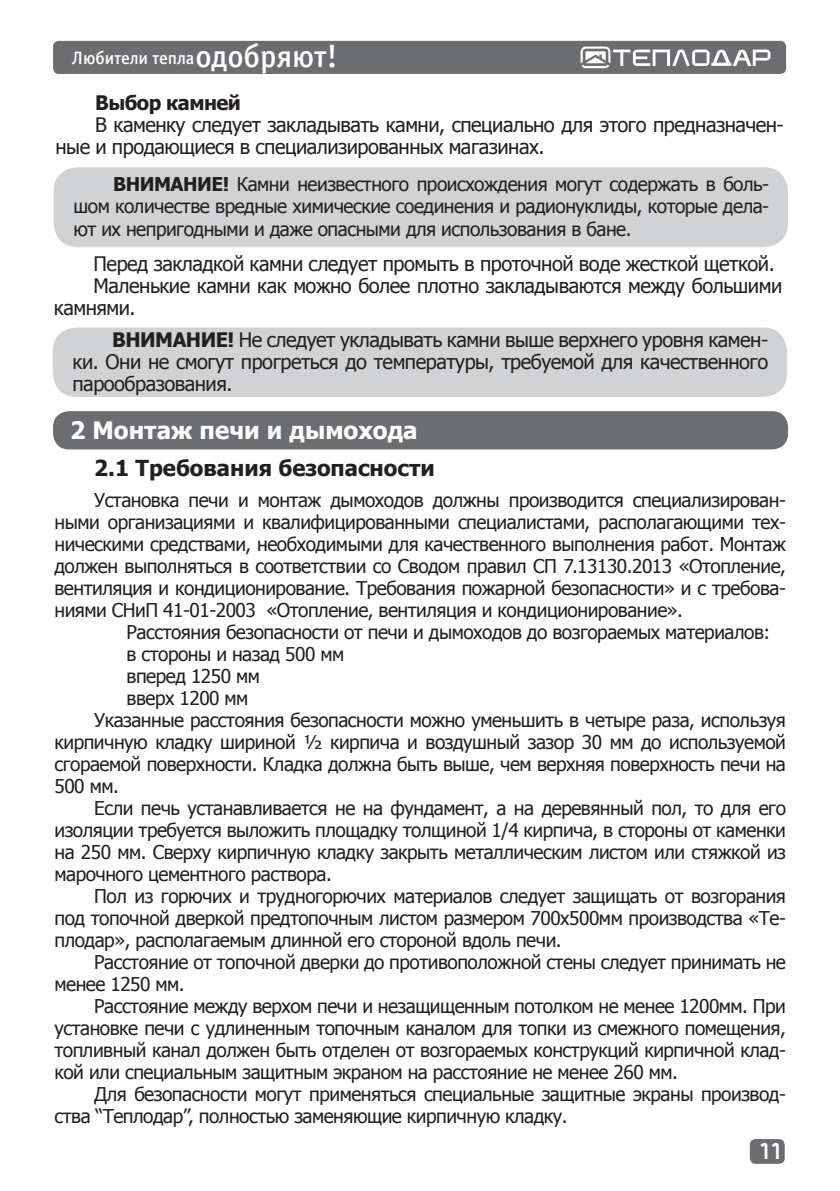
<style>
.page{position:relative;width:840px;height:1191px;background:#fff}
.page>*{position:absolute;margin:0;border:0;box-sizing:border-box;transform-origin:0 0}
.t1{font:700 24px "Tahoma";color:#fff}
.t2{font:700 22px "Tahoma";color:#231f20}
.t3{font:20px/22px "Tahoma";letter-spacing:-.025em;color:#231f20}
.t4{font:700 20px "Tahoma";letter-spacing:-.025em;color:#231f20}
.t5{font:19px/22px "Tahoma";letter-spacing:-.025em;color:#231f20;text-align:justify}
.t6{font:18px "Officina Sans Medium C";letter-spacing:-.005em;color:#fff}
.t7{font:16px "teplodar";color:#fff}
.s1{font-size:32px}
.s2{font-weight:700}
</style>
<div class="page">
<div style="left:749px;top:1139px;width:35px;height:24px;background:#6c6d70;border-radius:6px"></div>
<div style="left:53px;top:41px;width:732px;height:33px;background:#6c6d70;border-radius:6px"></div>
<svg style="left:580px;top:46px;width:190px;height:22px"></svg>
<div style="left:54px;top:167px;width:733px;height:80px;background:#d1d2d4;border-radius:24px"></div>
<div style="left:53px;top:327px;width:733px;height:70px;background:#d1d2d4;border-radius:24px"></div>
<div style="left:53px;top:411px;width:734px;height:38px;background:#6c6d70;border-radius:16px"></div>
<p class="t6" style="left:72px;top:48px;width:267px">Любители тепла<span class="s1">одобряют!</span></p>
<p class="t4" style="left:95px;top:89px;width:147px">Выбор камней</p>
<p class="t3" style="left:55px;top:113px;width:729px;text-indent:40px">В каменку следует закладывать камни, специально для этого предназначен&shy;ные и продающиеся в специализированных магазинах.</p>
<p class="t5" style="left:73px;top:173px;width:696px;text-indent:40px"><span class="s2">ВНИМАНИЕ!</span> Камни неизвестного происхождения могут содержать в боль&shy;шом количестве вредные химические соединения и радионуклиды, которые дела&shy;ют их непригодными и даже опасными для использования в бане.</p>
<p class="t3" style="left:94px;top:251px;width:682px">Перед закладкой камни следует промыть в проточной воде жесткой щеткой.</p>
<p class="t3" style="left:94px;top:273px;width:689px">Маленькие камни как можно более плотно закладываются между большими</p>
<p class="t3" style="left:54px;top:295px;width:83px">камнями.</p>
<p class="t3" style="left:72px;top:327px;width:696px;text-align:justify;text-indent:40px"><span class="s2">ВНИМАНИЕ!</span> Не следует укладывать камни выше верхнего уровня камен&shy;ки. Они не смогут прогреться до температуры, требуемой для качественного парообразования.</p>
<p class="t1" style="left:70px;top:414px;width:349px">2 Монтаж печи и дымохода</p>
<p class="t2" style="left:94px;top:453px;width:342px">2.1 Требования безопасности</p>
<p class="t5" style="left:54px;top:488px;width:732px;text-indent:40px">Установка печи и монтаж дымоходов должны производится специализирован&shy;ными организациями и квалифицированными специалистами, располагающими тех&shy;ническими средствами, необходимыми для качественного выполнения работ. Монтаж должен выполняться в соответствии со Сводом правил СП 7.13130.2013 «Отопление, вентиляция и кондиционирование. Требования пожарной безопасности» и с требова&shy;ниями СНиП 41-01-2003 «Отопление, вентиляция и кондиционирование».</p>
<p class="t5" style="left:126px;top:620px;width:644px">Расстояния безопасности от печи и дымоходов до возгораемых материалов:</p>
<p class="t5" style="left:126px;top:642px;width:219px">в стороны и назад 500 мм</p>
<p class="t5" style="left:126px;top:664px;width:135px">вперед 1250 мм</p>
<p class="t5" style="left:126px;top:686px;width:123px">вверх 1200 мм</p>
<p class="t5" style="left:94px;top:708px;width:692px">Указанные расстояния безопасности можно уменьшить в четыре раза, используя</p>
<p class="t5" style="left:54px;top:730px;width:732px">кирпичную кладку шириной ½ кирпича и воздушный зазор 30 мм до используемой</p>
<p class="t5" style="left:54px;top:752px;width:732px">сгораемой поверхности. Кладка должна быть выше, чем верхняя поверхность печи на</p>
<p class="t5" style="left:54px;top:774px;width:66px">500 мм.</p>
<p class="t5" style="left:94px;top:796px;width:693px">Если печь устанавливается не на фундамент, а на деревянный пол, то для его</p>
<p class="t5" style="left:54px;top:818px;width:732px">изоляции требуется выложить площадку толщиной 1/4 кирпича, в стороны от каменки</p>
<p class="t5" style="left:54px;top:840px;width:732px">на 250 мм. Сверху кирпичную кладку закрыть металлическим листом или стяжкой из</p>
<p class="t5" style="left:54px;top:862px;width:278px">марочного цементного раствора.</p>
<p class="t5" style="left:94px;top:884px;width:693px">Пол из горючих и трудногорючих материалов следует защищать от возгорания</p>
<p class="t5" style="left:54px;top:906px;width:732px">под топочной дверкой предтопочным листом размером 700х500мм производства «Те-</p>
<p class="t5" style="left:54px;top:928px;width:508px">плодар», располагаемым длинной его стороной вдоль печи.</p>
<p class="t5" style="left:94px;top:950px;width:692px">Расстояние от топочной дверки до противоположной стены следует принимать не</p>
<p class="t5" style="left:54px;top:972px;width:132px">менее 1250 мм.</p>
<p class="t5" style="left:94px;top:994px;width:693px">Расстояние между верхом печи и незащищенным потолком не менее 1200мм. При</p>
<p class="t5" style="left:54px;top:1016px;width:732px">установке печи с удлиненным топочным каналом для топки из смежного помещения,</p>
<p class="t5" style="left:54px;top:1038px;width:732px">топливный канал должен быть отделен от возгораемых конструкций кирпичной клад-</p>
<p class="t5" style="left:54px;top:1060px;width:624px">кой или специальным защитным экраном на расстояние не менее 260 мм.</p>
<p class="t5" style="left:94px;top:1082px;width:692px">Для безопасности могут применяться специальные защитные экраны производ-</p>
<p class="t5" style="left:54px;top:1104px;width:514px">ства “Теплодар”, полностью заменяющие кирпичную кладку.</p>
<p class="t7" style="left:756px;top:1144px;width:24px">11</p>
</div>
